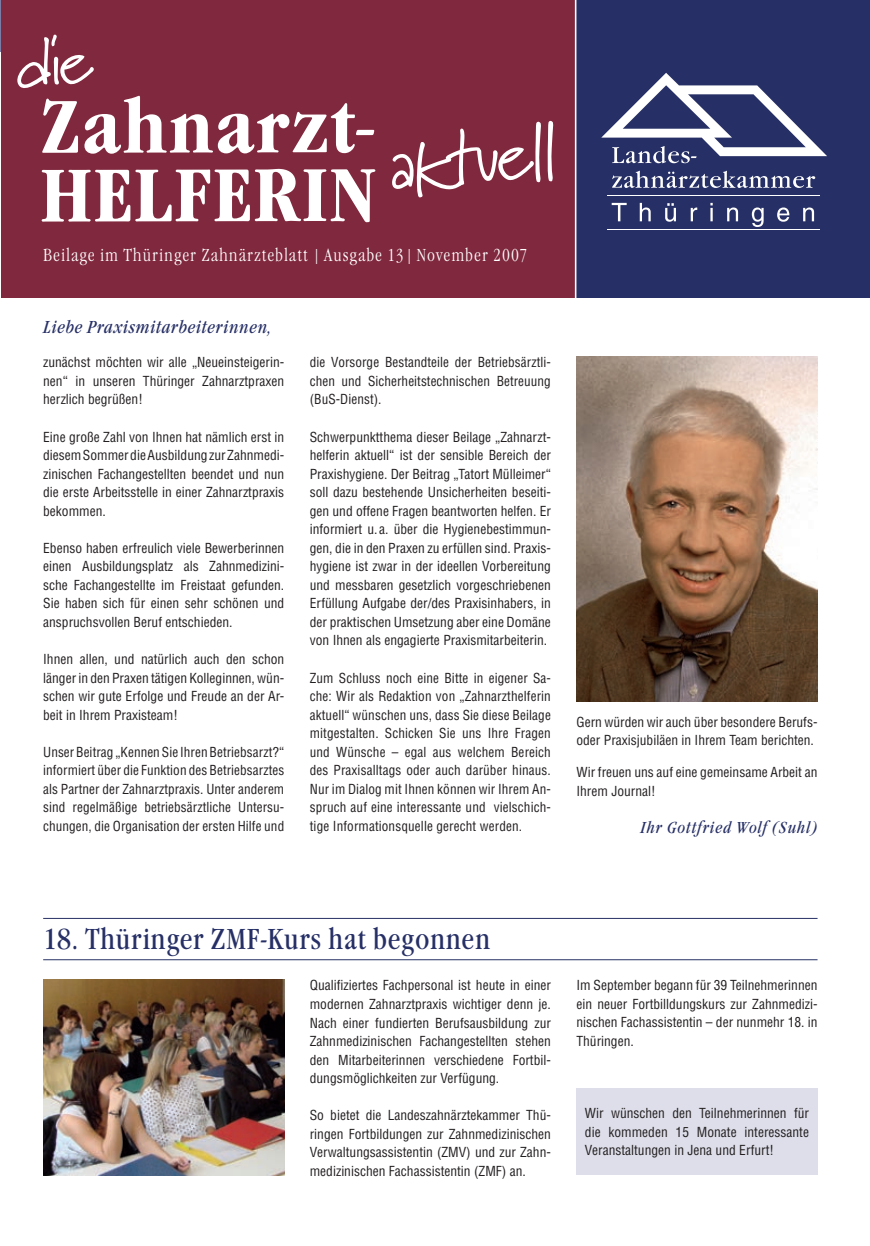
<style>
.page{position:relative;width:870px;height:1246px;background:#fff}
.page>*{position:absolute;margin:0;border:0;box-sizing:border-box;transform-origin:0 0}
.t1{font:700 condensed 77.25px/68.7px "Garamond Itc T";letter-spacing:.015em;color:#fff}
.t2{font:76.8px "Marydale";color:#fff}
.t3{font:condensed 30px "Garamond Itc T";letter-spacing:.02em;color:#273066}
.t4{font:300 condensed 18px "Garamond Itc T";letter-spacing:.055em;color:#fff}
.t5{font:italic condensed 18px "Garamond Itc T";letter-spacing:.03em;color:#273066}
.t6{font:italic condensed 16.5px "Garamond Itc T";letter-spacing:.05em;color:#273066}
.t7{font:condensed 13.5px/18.5px "Helvetica";color:#231f20;text-align:justify}
</style>
<div class="page">
<hr style="left:0;top:0;width:1px;height:52px;background:#7a7ea6">
<div style="left:1px;top:0;width:868px;height:297px;background:#80283d"></div>
<div style="left:576px;top:0;width:293px;height:297px;background:#273066"></div>
<svg style="left:601px;top:73px;width:226px;height:90px;background:#5e658d"></svg>
<svg style="left:612px;top:171px;width:203px;height:17px;background:#60678e"></svg>
<svg style="left:611px;top:203px;width:15px;height:18px"></svg>
<svg style="left:639px;top:203px;width:11px;height:18px"></svg>
<svg style="left:665px;top:203px;width:11px;height:19px"></svg>
<svg style="left:690px;top:207px;width:7px;height:14px"></svg>
<svg style="left:710px;top:203px;width:2px;height:18px"></svg>
<svg style="left:727px;top:207px;width:11px;height:14px"></svg>
<svg style="left:751px;top:207px;width:12px;height:20px"></svg>
<svg style="left:777px;top:207px;width:12px;height:15px"></svg>
<svg style="left:803px;top:207px;width:11px;height:14px"></svg>
<hr style="left:607px;top:195px;width:212px;height:1px;background:#fff">
<hr style="left:607px;top:229px;width:212px;height:1px;background:#fff">
<hr style="left:574px;top:0;width:2px;height:303px;background:#fff">
<img style="left:577px;top:356px;width:240px;height:345px">
<hr style="left:43px;top:917px;width:774px;height:1px;background:#273066">
<hr style="left:43px;top:959px;width:774px;height:1px;background:#273066">
<img style="left:44px;top:979px;width:240px;height:195px">
<div style="left:576px;top:1088px;width:241px;height:86px;background:#dddee9"></div>
<h1 class="t1" style="left:40px;top:97px;width:338px">Zahnarzt-<br>HELFERIN</h1>
<h2 class="t2" style="left:385px;top:117px;width:171px;rotate:-4deg">aktuell</h2>
<h3 class="t4" style="left:43px;top:246px;width:485px">Beilage im Thüringer Zahnärzteblatt | Ausgabe 13| November 2007</h3>
<h3 class="t5" style="left:43px;top:320px;width:230px">Liebe Praxismitarbeiterinnen,</h3>
<p class="t7" style="left:43px;top:354px;width:242px">zunächst möchten wir alle „Neueinsteigerin&shy;nen“ in unseren Thüringer Zahnarztpraxen herz lich begrüßen!</p>
<p class="t7" style="left:43px;top:428px;width:242px">Eine große Zahl von Ihnen hat nämlich erst in diesem Sommer die Ausbildung zur Zahnmedi&shy;zinischen Fachangestellten beendet und nun die erste Arbeitsstelle in einer Zahnarztpraxis bekommen.</p>
<p class="t7" style="left:43px;top:539px;width:242px">Ebenso haben erfreulich viele Bewerberinnen einen Ausbildungsplatz als Zahnmedizini&shy;sche Fachangestellte im Freistaat gefunden.<br>Sie haben sich für einen sehr schönen und anspruchs vollen Beruf entschieden.</p>
<p class="t7" style="left:43px;top:650px;width:242px">Ihnen allen, und natürlich auch den schon länger in den Praxen tätigen Kolleginnen, wün&shy;schen wir gute Erfolge und Freude an der Ar&shy;beit in Ihrem Praxisteam!</p>
<p class="t7" style="left:43px;top:743px;width:242px">Unser Beitrag „Kennen Sie Ihren Betriebsarzt?“ informiert über die Funktion des Betriebsarztes als Partner der Zahnarzt praxis. Unter anderem sind regelmäßige betriebsärztliche Untersu&shy;chungen, die Organisation der ersten Hilfe und</p>
<p class="t7" style="left:310px;top:354px;width:242px">die Vorsorge Bestandteile der Betriebsärztli&shy;chen und Sicherheitstechni schen Betreuung (BuS-Dienst).</p>
<p class="t7" style="left:310px;top:428px;width:242px">Schwerpunktthema dieser Beilage „Zahnarzt&shy;helferin aktuell“ ist der sensible Bereich der Praxishygiene. Der Beitrag „Tatort Mülleimer“ soll dazu bestehende Unsicherheiten beseiti&shy;gen und offene Fragen beantworten helfen. Er informiert u. a. über die Hygienebestimmun&shy;gen, die in den Praxen zu erfüllen sind. Praxis&shy;hygiene ist zwar in der ideellen Vorbereitung und messbaren gesetzlich vorgeschriebenen Erfüllung Aufgabe der/des Praxisinhabers, in der praktischen Umsetzung aber eine Domäne von Ihnen als engagierte Praxismitarbeiterin.</p>
<p class="t7" style="left:310px;top:669px;width:242px">Zum Schluss noch eine Bitte in eigener Sa&shy;che: Wir als Redaktion von „Zahnarzthelferin aktu ell“ wünschen uns, dass Sie diese Beilage mitgestalten. Schicken Sie uns Ihre Fragen und Wünsche – egal aus welchem Bereich des Praxisalltags oder auch darüber hinaus.<br>Nur im Dialog mit Ihnen können wir Ihrem An&shy;spruch auf eine interessante und vielschich&shy;tige Infor mationsquelle gerecht werden.</p>
<p class="t7" style="left:576px;top:713px;width:242px">Gern würden wir auch über besondere Berufs&shy;oder Praxisjubiläen in Ihrem Team berichten.</p>
<p class="t7" style="left:576px;top:764px;width:242px">Wir freuen uns auf eine gemeinsame Arbeit an<br>Ihrem Journal!</p>
<p class="t6" style="left:640px;top:820px;width:178px">Ihr Gottfried Wolf (Suhl)</p>
<h3 class="t3" style="left:43px;top:924px;width:448px">18. Thüringer ZMF-Kurs hat begonnen</h3>
<p class="t7" style="left:310px;top:977px;width:242px">Qualifiziertes Fachpersonal ist heute in einer modernen Zahnarztpraxis wichtiger denn je.<br>Nach einer fundierten Berufsausbildung zur Zahnmedizinischen Fachangestellten stehen den Mitarbeiterinnen verschiedene Fortbil&shy;dungsmöglichkeiten zur Verfügung.</p>
<p class="t7" style="left:310px;top:1106px;width:242px">So bietet die Landeszahnärztekammer Thü&shy;ringen Fortbildungen zur Zahnmedizinischen Verwaltungsassistentin (ZMV) und zur Zahn&shy;medizinischen Fachassistentin (ZMF) an.</p>
<p class="t7" style="left:576px;top:977px;width:242px">Im September begann für 39 Teilnehmerinnen ein neuer Fortbilldungskurs zur Zahnmedizi&shy;nischen Fachassistentin – der nunmehr 18. in Thüringen.</p>
<p class="t7" style="left:585px;top:1104px;width:225px">Wir wünschen den Teilnehmerinnen für die kommeden 15 Monate interessante Veranstaltungen in Jena und Erfurt!</p>
</div>
